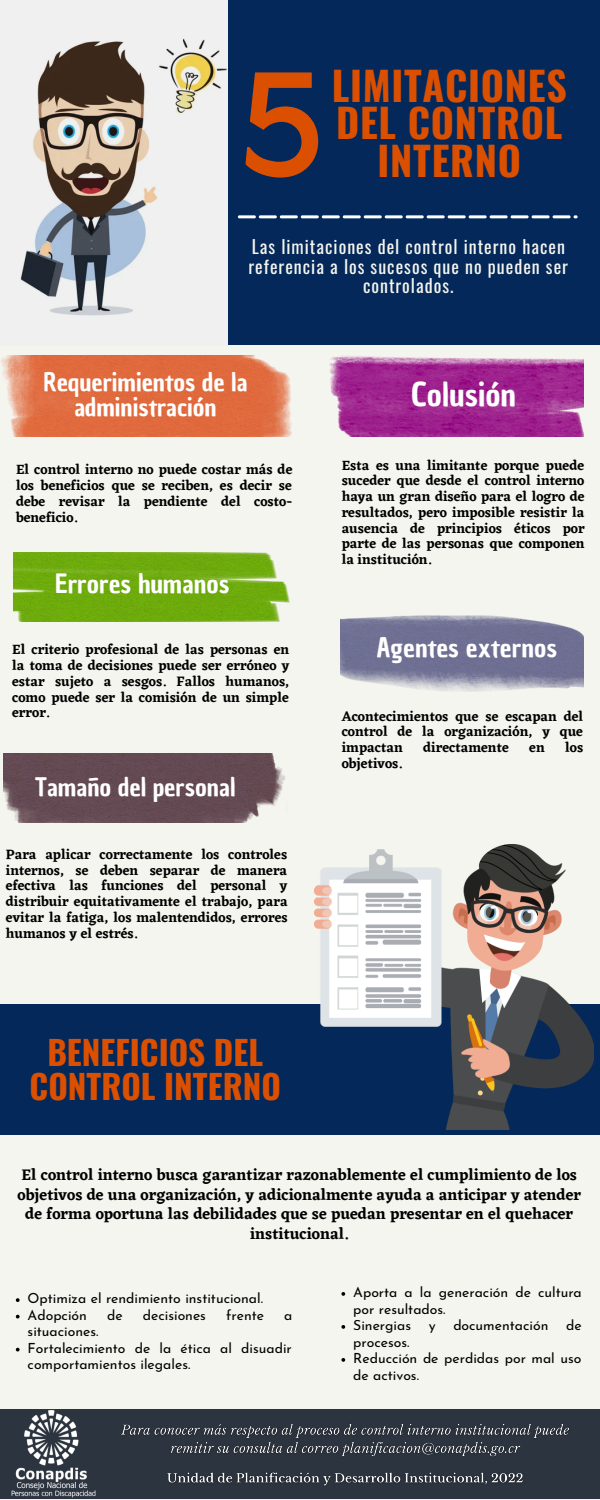
<style>
.page{position:relative;width:600px;height:1500px;background:#f5f5ef}
.page>*{position:absolute;margin:0;border:0;box-sizing:border-box;transform-origin:0 0}
.t1{font:500 138.8px "Now";color:#db4f00}
.t2{font:700 39.7px/37.3px "Oswald";letter-spacing:.02em;color:#db4f00}
.t3{font:700 33.3px/33.8px "Oswald";color:#db4f00;text-align:center}
.t4{font:32px "Chau Philomene One";color:#fff}
.t5{font:26px "Chau Philomene One";color:#fff}
.t6{font:25px "Chau Philomene One";color:#fff}
.t7{font:24.9px/25.5px "Chau Philomene One";color:#fff;text-align:center}
.t8{font:18px/19.5px "Oswald";letter-spacing:.055em;color:#f5f5ef;text-align:center}
.t9{font:600 16px/19.5px "Eczar";color:#000;text-align:center}
.t10{font:600 14px/15.8px "Eczar";color:#000;text-align:justify}
.t11{font:14px/16.5px "Josefin Sans";color:#000}
</style>
<div class="page">
<div style="left:227px;top:0;width:373px;height:344px;background:#032859"></div>
<div style="left:0;top:1004px;width:600px;height:131px;background:#032859"></div>
<div style="left:0;top:1409px;width:600px;height:90px;background:#2c343f"></div>
<svg style="left:238px;top:215px;width:340px;height:3px"></svg>
<img style="left:20px;top:38px;width:207px;height:278px">
<img style="left:1px;top:356px;width:291px;height:81px">
<img style="left:329px;top:356px;width:255px;height:81px">
<img style="left:13px;top:552px;width:277px;height:70px">
<img style="left:340px;top:615px;width:243px;height:77px">
<img style="left:4px;top:753px;width:281px;height:69px">
<img style="left:11px;top:1411px;width:84px;height:87px">
<img style="left:314px;top:845px;width:279px;height:284px">
<img style="left:121px;top:1424px;width:448px;height:62px">
<svg style="left:16px;top:1298px;width:4px;height:4px"></svg>
<svg style="left:16px;top:1315px;width:4px;height:3px"></svg>
<svg style="left:16px;top:1348px;width:4px;height:3px"></svg>
<svg style="left:341px;top:1292px;width:4px;height:4px"></svg>
<svg style="left:341px;top:1325px;width:4px;height:4px"></svg>
<svg style="left:341px;top:1358px;width:4px;height:4px"></svg>
<h1 class="t1" style="left:239px;top:51px;width:89px">5</h1>
<h2 class="t2" style="left:332px;top:65px;width:237px">LIMITACIONES<br>DEL CONTROL</h2>
<h2 class="t2" style="left:378px;top:140px;width:145px">INTERNO</h2>
<p class="t8" style="left:249px;top:237px;width:321px">Las limitaciones del control interno hacen referencia a los sucesos que no pueden ser controlados.</p>
<h3 class="t7" style="left:44px;top:369px;width:205px">Requerimientos de la administración</h3>
<h3 class="t4" style="left:411px;top:373px;width:107px">Colusión</h3>
<p class="t10" style="left:16px;top:462px;width:278px">El control interno no puede costar más de los beneficios que se reciben, es decir se debe revisar la pendiente del costo&shy;beneficio.</p>
<p class="t10" style="left:342px;top:457px;width:245px">Esta es una limitante porque puede suceder que desde el control interno haya un gran diseño para el logro de resultados, pero imposible resistir la ausencia de principios éticos por parte de las personas que componen la institución.</p>
<h3 class="t5" style="left:55px;top:567px;width:176px">Errores humanos</h3>
<p class="t10" style="left:12px;top:642px;width:279px">El criterio profesional de las personas en la toma de decisiones puede ser erróneo y estar sujeto a sesgos. Fallos humanos, como puede ser la comisión de un simple error.</p>
<h3 class="t6" style="left:35px;top:770px;width:202px">Tamaño del personal</h3>
<p class="t10" style="left:6px;top:846px;width:283px">Para aplicar correctamente los controles internos, se deben separar de manera efectiva las funciones del personal y distribuir equitativamente el trabajo, para evitar la fatiga, los malentendidos, errores humanos y el estrés.</p>
<h3 class="t3" style="left:30px;top:1034px;width:253px">BENEFICIOS DEL<br>CONTROL INTERNO</h3>
<h3 class="t5" style="left:377px;top:630px;width:182px">Agentes externos</h3>
<p class="t10" style="left:342px;top:708px;width:243px">Acontecimientos que se escapan del control de la organización, y que impactan</p>
<p class="t10" style="left:423px;top:739px;width:87px">directamente</p>
<p class="t10" style="left:529px;top:739px;width:17px">en</p>
<p class="t10" style="left:565px;top:739px;width:20px">los</p>
<p class="t10" style="left:342px;top:755px;width:62px">objetivos.</p>
<p class="t9" style="left:18px;top:1165px;width:565px">El control interno busca garantizar razonablemente el cumplimiento de los objetivos de una organización, y adicionalmente ayuda a anticipar y atender de forma oportuna las debilidades que se puedan presentar en el quehacer institucional.</p>
<p class="t11" style="left:28px;top:1292px;width:237px">Optimiza el rendimiento institucional.<br>Adopción</p>
<p class="t11" style="left:107px;top:1308px;width:17px">de</p>
<p class="t11" style="left:143px;top:1308px;width:65px">decisiones</p>
<p class="t11" style="left:226px;top:1308px;width:39px">frente</p>
<p class="t11" style="left:284px;top:1308px;width:10px">a</p>
<p class="t11" style="left:28px;top:1325px;width:266px">situaciones.<br>Fortalecimiento de la ética al disuadir comportamientos ilegales.</p>
<p class="t11" style="left:353px;top:1286px;width:230px">Aporta a la generación de cultura por resultados.<br>Sinergias</p>
<p class="t11" style="left:429px;top:1319px;width:8px">y</p>
<p class="t11" style="left:453px;top:1319px;width:97px">documentación</p>
<p class="t11" style="left:566px;top:1319px;width:17px">de</p>
<p class="t11" style="left:353px;top:1335px;width:230px">procesos.<br>Reducción de perdidas por mal uso de activos.</p>
</div>
